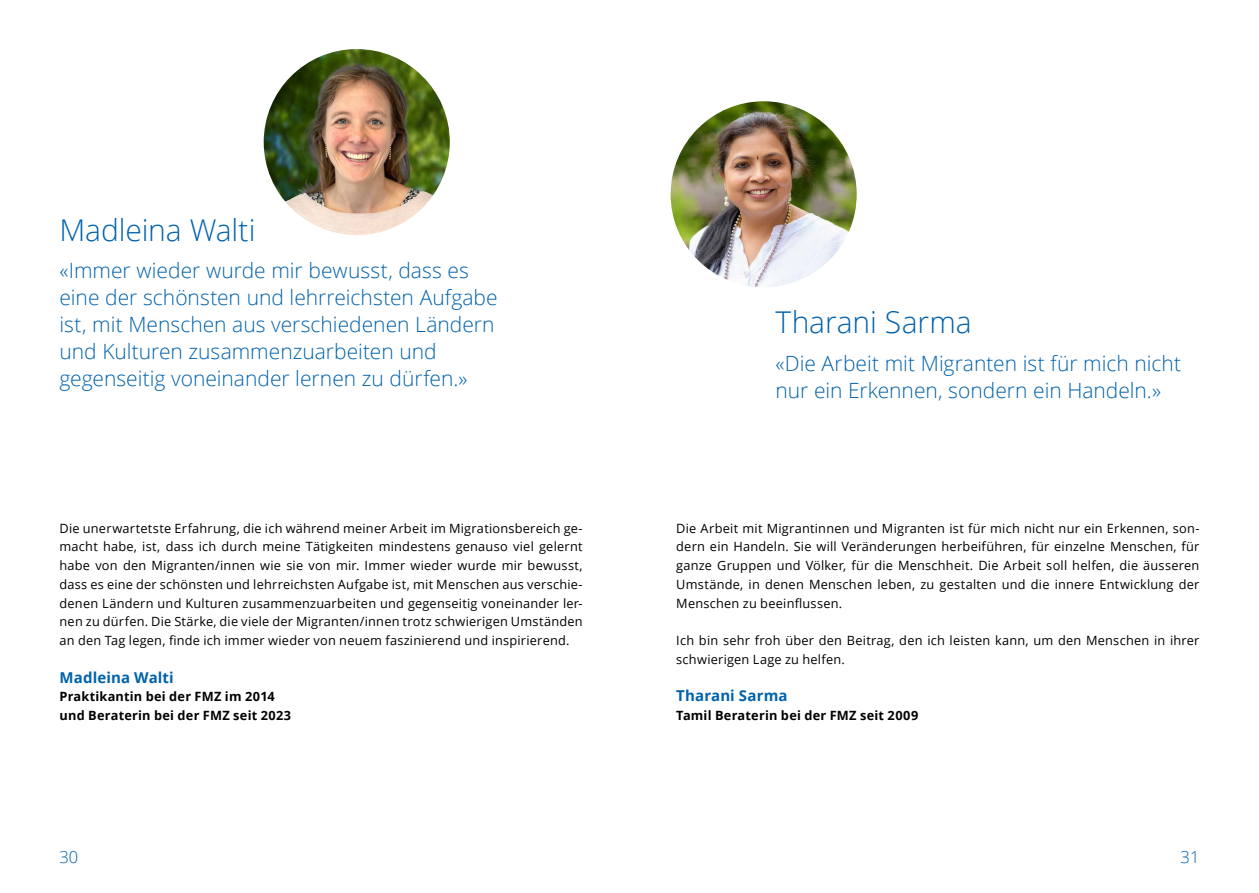
<style>
.page{position:relative;width:1259px;height:893px;background:#fff}
.page>*{position:absolute;margin:0;border:0;box-sizing:border-box;transform-origin:0 0}
.t1{font:300 30px "Open Sans";letter-spacing:-.005em;color:#0062ac}
.t2{font:300 21px/27px "Open Sans";color:#0062ac}
.t3{font:300 16.5px "Open Sans";color:#0062ac}
.t4{font:700 15px "Open Sans";letter-spacing:.005em;color:#0062ac}
.t5{font:12.75px/18.8px "Open Sans";letter-spacing:.02em;color:#000;text-align:justify}
.t6{font:700 12.75px/18.8px "Open Sans";letter-spacing:.02em;color:#000}
</style>
<div class="page">
<img style="left:264px;top:49px;width:186px;height:186px;border-radius:93px">
<img style="left:670px;top:101px;width:186px;height:186px;border-radius:93px">
<h1 class="t1" style="left:60px;top:209px;width:197px">Madleina Walti</h1>
<h2 class="t2" style="left:60px;top:257px;width:439px">«Immer wieder wurde mir bewusst, dass es eine der schönsten und lehrreichsten Aufgabe ist, mit Menschen aus verschiedenen Ländern und Kulturen zusammenzuarbeiten und gegenseitig voneinander lernen zu dürfen.»</h2>
<p class="t5" style="left:60px;top:518px;width:525px">Die unerwartetste Erfahrung, die ich während meiner Arbeit im Migrationsbereich ge&shy;macht habe, ist, dass ich durch meine Tätigkeiten mindestens genauso viel gelernt habe von den Migranten/innen wie sie von mir. Immer wieder wurde mir bewusst, dass es eine der schönsten und lehrreichsten Aufgabe ist, mit Menschen aus verschie&shy;denen Ländern und Kulturen zusammenzuarbeiten und gegenseitig voneinander ler&shy;nen zu dürfen. Die Stärke, die viele der Migranten/innen trotz schwierigen Umständen an den Tag legen, finde ich immer wieder von neuem faszinierend und inspirierend.</p>
<p class="t4" style="left:60px;top:666px;width:116px">Madleina Walti</p>
<p class="t6" style="left:60px;top:687px;width:233px">Praktikantin bei der FMZ im 2014 und Beraterin bei der FMZ seit 2023</p>
<h1 class="t1" style="left:775px;top:302px;width:197px">Tharani Sarma</h1>
<h2 class="t2" style="left:775px;top:349px;width:407px">«Die Arbeit mit Migranten ist für mich nicht nur ein Erkennen, sondern ein Handeln.»</h2>
<p class="t5" style="left:676px;top:518px;width:525px">Die Arbeit mit Migrantinnen und Migranten ist für mich nicht nur ein Erkennen, son&shy;dern ein Handeln. Sie will Veränderungen herbeiführen, für einzelne Menschen, für ganze Gruppen und Völker, für die Menschheit. Die Arbeit soll helfen, die äusseren Umstände, in denen Menschen leben, zu gestalten und die innere Entwicklung der Menschen zu beeinflussen.</p>
<p class="t5" style="left:676px;top:631px;width:525px">Ich bin sehr froh über den Beitrag, den ich leisten kann, um den Menschen in ihrer schwierigen Lage zu helfen.</p>
<p class="t4" style="left:676px;top:685px;width:113px">Tharani Sarma</p>
<p class="t6" style="left:676px;top:706px;width:244px">Tamil Beraterin bei der FMZ seit 2009</p>
<p class="t3" style="left:60px;top:846px;width:20px">30</p>
<p class="t3" style="left:1180px;top:846px;width:20px">31</p>
</div>
